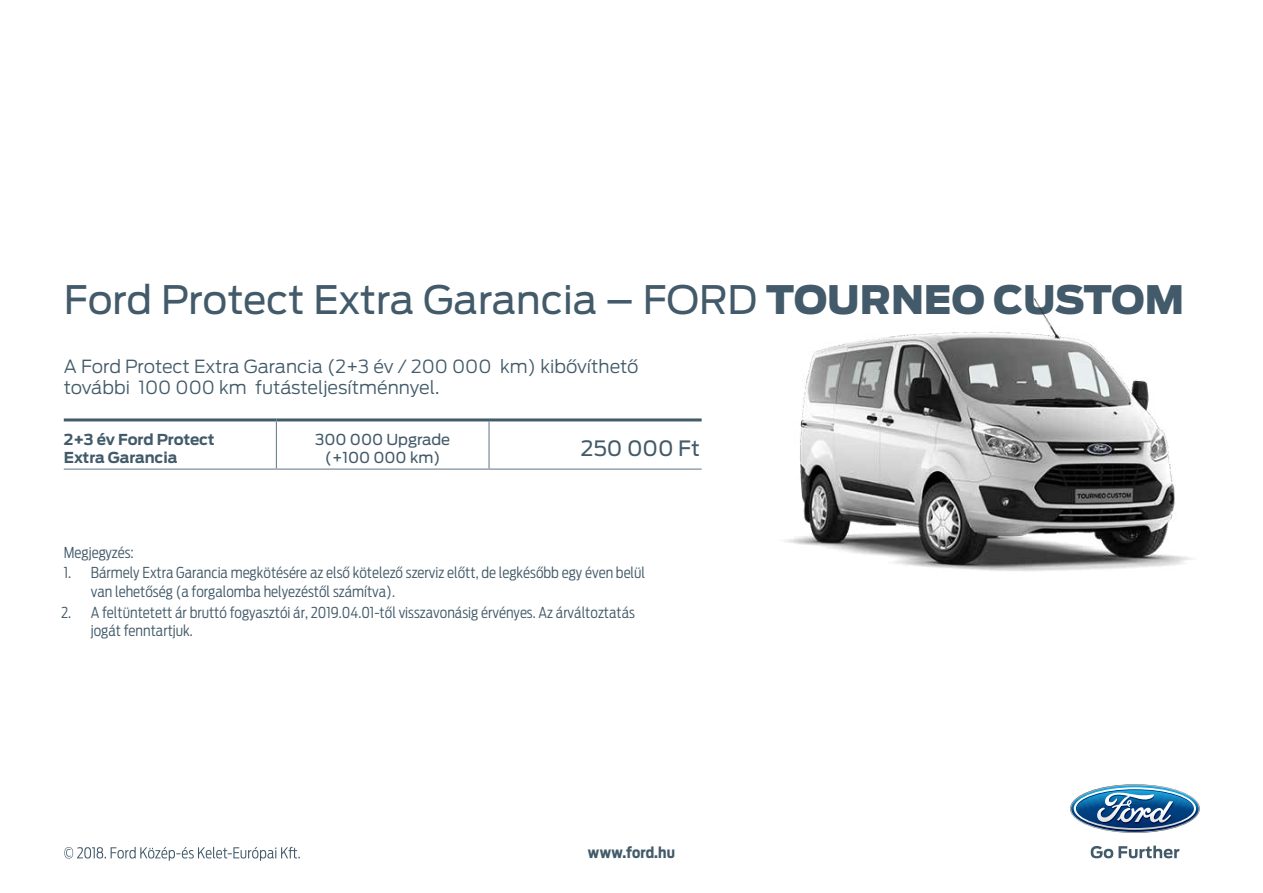
<style>
.page{position:relative;width:1263px;height:893px;background:#fff}
.page>*{position:absolute;margin:0;border:0;box-sizing:border-box;transform-origin:0 0}
.t1{font:39px "Ford Antenna";color:#425a69}
.t2{font:21px "Ford Antenna";letter-spacing:-.005em;color:#425a69}
.t3{font:300 18px/21.6px "Ford Antenna";color:#425a69}
.t4{font:300 15px/18.6px "Ford Antenna Cond";color:#425a69}
.t5{font:700 15px/18px "Ford Antenna";letter-spacing:-.005em;color:#425a69}
.t6{font:15px/18px "Ford Antenna";letter-spacing:-.005em;color:#425a69;text-align:center}
.t7{font:700 15px "Ford Antenna Cond";letter-spacing:.01em;color:#425a69}
.s1{font-weight:900}
</style>
<div class="page">
<img style="left:1070px;top:784px;width:130px;height:49px">
<svg style="left:1091px;top:846px;width:88px;height:12px"></svg>
<svg style="left:64px;top:847px;width:236px;height:14px"></svg>
<hr style="left:64px;top:418px;width:212px;height:3px;background:#425a69">
<hr style="left:64px;top:469px;width:212px;height:1px;background:#6f8493">
<hr style="left:276px;top:418px;width:213px;height:3px;background:#425a69">
<hr style="left:276px;top:469px;width:213px;height:1px;background:#6f8493">
<hr style="left:489px;top:418px;width:213px;height:3px;background:#425a69">
<hr style="left:489px;top:469px;width:213px;height:1px;background:#6f8493">
<hr style="left:276px;top:421px;width:1px;height:48px;background:#6f8493">
<hr style="left:488px;top:421px;width:2px;height:48px;background:#6f8493">
<img style="left:701px;top:298px;width:492px;height:274px">
<h1 class="t1" style="left:64px;top:267px;width:1122px">Ford Protect Extra Garancia – FORD <span class="s1">TOURNEO CUSTOM</span></h1>
<p class="t3" style="left:64px;top:353px;width:576px">A Ford Protect Extra Garancia (2+3 év / 200 000 km) kibővíthető további 100 000 km futásteljesítménnyel.</p>
<p class="t5" style="left:64px;top:429px;width:152px">2+3 év Ford Protect<br>Extra Garancia</p>
<p class="t6" style="left:315px;top:429px;width:137px">300 000 Upgrade (+100 000 km)</p>
<h2 class="t2" style="left:581px;top:430px;width:120px">250 000 Ft</h2>
<p class="t4" style="left:64px;top:541px;width:71px">Megjegyzés:</p>
<p class="t4" style="left:91px;top:561px;width:556px;text-indent:-27px">1. Bármely Extra Garancia megkötésére az első kötelező szerviz előtt, de legkésőbb egy éven belül van lehetőség (a forgalomba helyezéstől számítva).</p>
<p class="t4" style="left:91px;top:601px;width:546px;line-height:18px;text-indent:-30px">2. A feltüntetett ár bruttó fogyasztói ár, 2019.04.01-től visszavonásig érvényes. Az árváltoztatás jogát fenntartjuk.</p>
<p class="t7" style="left:588px;top:839px;width:89px">www.ford.hu</p>
</div>
